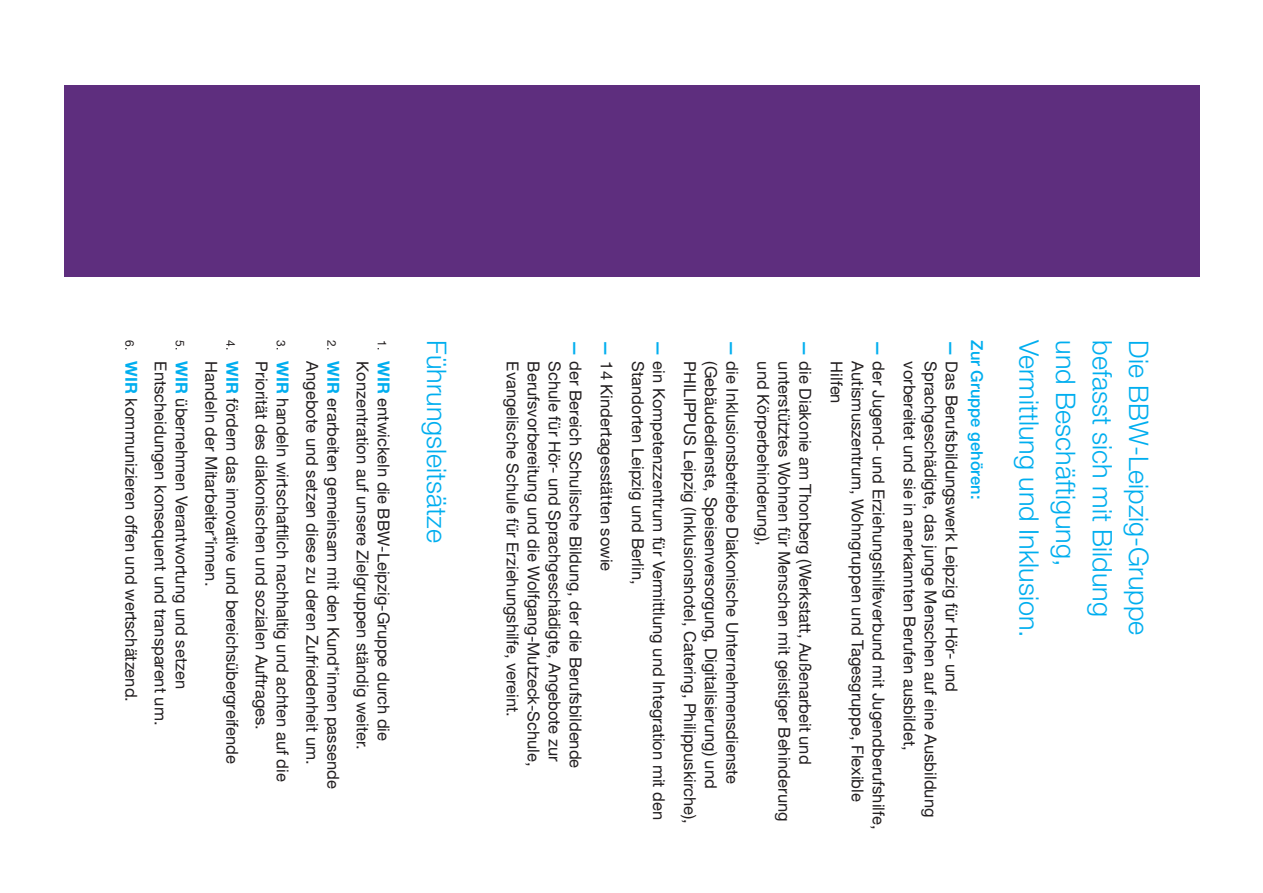
<style>
.page{position:relative;width:1263px;height:893px;background:#fff}
.page>*{position:absolute;margin:0;border:0;box-sizing:border-box;transform-origin:0 0}
.t1{font:300 27px "Helvetica Neue LT Std";color:#00aeef}
.t2{font:16.5px/21px "Helvetica Neue LT Std";color:#231f20}
.t3{font:500 16.5px "Helvetica Neue LT Std";color:#00aeef}
.t4{font:12px "Helvetica Neue LT Std";color:#231f20}
.s1{font-size:12px}
.s2{font-weight:700;color:#00aeef}
</style>
<div class="page">
<div style="left:64px;top:85px;width:1135px;height:191px;background:#5e2e7e"></div>
<p class="t2" style="left:142px;top:340px;width:363px;rotate:90deg"><span class="s1">6.</span> <span class="s2">WIR</span> kommunizieren offen und wertschätzend.</p>
<p class="t2" style="left:192px;top:361px;width:365px;text-indent:-21px;rotate:90deg"><span class="s1">5.</span> <span class="s2">WIR</span> übernehmen Verantwortung und setzen<br>Entscheidungen konsequent und transparent um.</p>
<p class="t2" style="left:243px;top:361px;width:404px;text-indent:-21px;rotate:90deg"><span class="s1">4.</span> <span class="s2">WIR</span> fördern das innovative und bereichsübergreifende<br>Handeln der Mitarbeiter*innen.</p>
<p class="t2" style="left:293px;top:361px;width:422px;text-indent:-21px;rotate:90deg"><span class="s1">3.</span> <span class="s2">WIR</span> handeln wirtschaftlich nachhaltig und achten auf die<br>Priorität des diakonischen und sozialen Auftrages.</p>
<p class="t2" style="left:344px;top:340px;width:450px;text-align:center;rotate:90deg"><span class="s1">2.</span> <span class="s2">WIR</span> erarbeiten gemeinsam mit den Kund*innen passende<br>Angebote und setzen diese zu deren Zufriedenheit um.</p>
<p class="t4" style="left:389px;top:340px;width:12px;rotate:90deg">1.</p>
<h1 class="t1" style="left:453px;top:340px;width:204px;rotate:90deg">Führungsleitsätze</h1>
<p class="t2" style="left:394px;top:361px;width:390px;rotate:90deg"><span class="s2">WIR</span> entwickeln die BBW-Leipzig-Gruppe durch die<br>Konzentration auf unsere Zielgruppen ständig weiter.</p>
<p class="t2" style="left:586px;top:340px;width:430px;rotate:90deg"><span class="s2">—</span> der Bereich Schulische Bildung, der die Berufsbildende</p>
<p class="t2" style="left:523px;top:361px;width:357px;rotate:90deg">Evangelische Schule für Erziehungshilfe, vereint.</p>
<p class="t2" style="left:544px;top:361px;width:406px;rotate:90deg">Berufsvorbereitung und die Wolfgang-Mutzeck-Schule,</p>
<p class="t2" style="left:565px;top:361px;width:402px;rotate:90deg">Schule für Hör- und Sprachgeschädigte, Angebote zur</p>
<p class="t2" style="left:617px;top:340px;width:232px;rotate:90deg"><span class="s2">—</span> 14 Kindertagesstätten sowie</p>
<p class="t2" style="left:670px;top:361px;width:460px;text-indent:-21px;rotate:90deg"><span class="s2">—</span> ein Kompetenzzentrum für Vermittlung und Integration mit den<br>Standorten Leipzig und Berlin,</p>
<p class="t2" style="left:701px;top:361px;width:464px;rotate:90deg">PHILIPPUS Leipzig (Inklusionshotel, Catering, Philippuskirche),</p>
<p class="t2" style="left:722px;top:361px;width:429px;rotate:90deg">(Gebäudedienste, Speisenversorgung, Digitalisierung) und</p>
<p class="t2" style="left:743px;top:340px;width:445px;rotate:90deg"><span class="s2">—</span> die Inklusionsbetriebe Diakonische Unternehmensdienste</p>
<p class="t2" style="left:816px;top:340px;width:426px;rotate:90deg"><span class="s2">—</span> die Diakonie am Thonberg (Werkstatt, Außenarbeit und</p>
<p class="t2" style="left:774px;top:361px;width:186px;rotate:90deg">und Körperbehinderung),</p>
<p class="t2" style="left:795px;top:361px;width:461px;rotate:90deg">unterstütztes Wohnen für Menschen mit geistiger Behinderung</p>
<p class="t2" style="left:889px;top:340px;width:490px;rotate:90deg"><span class="s2">—</span> der Jugend- und Erziehungshilfeverbund mit Jugendberufshilfe,</p>
<p class="t2" style="left:847px;top:361px;width:44px;rotate:90deg">Hilfen</p>
<p class="t2" style="left:868px;top:361px;width:442px;rotate:90deg">Autismuszentrum, Wohngruppen und Tagesgruppe, Flexible</p>
<p class="t2" style="left:962px;top:340px;width:353px;rotate:90deg"><span class="s2">—</span> Das Berufsbildungswerk Leipzig für Hör- und</p>
<p class="t3" style="left:987px;top:340px;width:160px;rotate:90deg">Zur Gruppe gehören:</p>
<h1 class="t1" style="left:1045px;top:340px;width:299px;rotate:90deg">Vermittlung und Inklusion.</h1>
<h1 class="t1" style="left:1082px;top:340px;width:228px;rotate:90deg">und Beschäftigung,</h1>
<h1 class="t1" style="left:1119px;top:340px;width:278px;rotate:90deg">befasst sich mit Bildung</h1>
<h1 class="t1" style="left:1155px;top:340px;width:297px;rotate:90deg">Die BBW-Leipzig-Gruppe</h1>
<p class="t2" style="left:920px;top:361px;width:391px;rotate:90deg">vorbereitet und sie in anerkannten Berufen ausbildet,</p>
<p class="t2" style="left:941px;top:361px;width:457px;rotate:90deg">Sprachgeschädigte, das junge Menschen auf eine Ausbildung</p>
</div>
